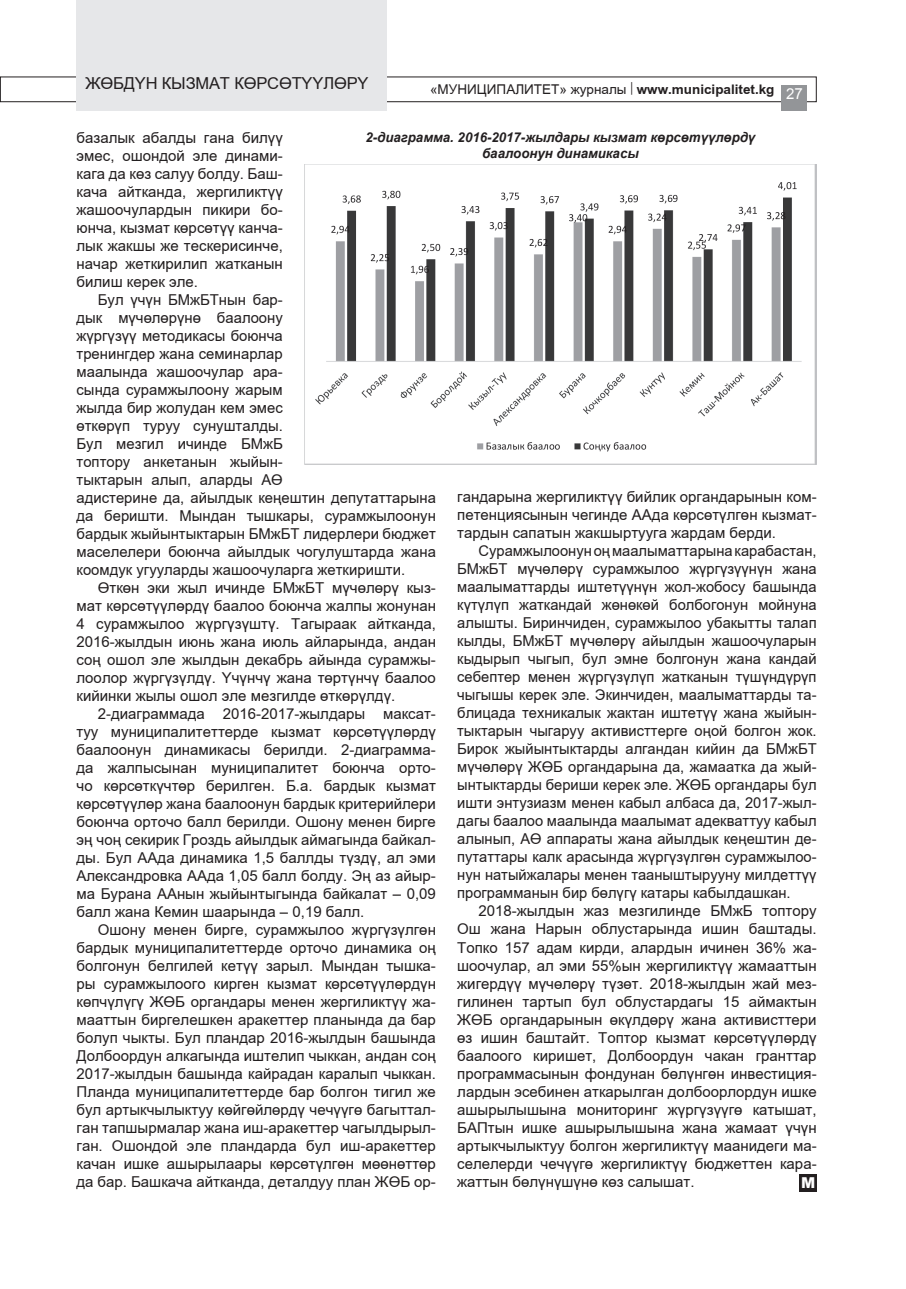
<style>
.page{position:relative;width:906px;height:1289px;background:#fff}
.page>*{position:absolute;margin:0;border:0;box-sizing:border-box;transform-origin:0 0}
.t1{font:16.5px "Arial KZ";letter-spacing:-.01em;color:#231f20}
.t2{font:15px/18px "Arial KZ";color:#231f20;text-align:justify}
.t3{font:15px "Arial";color:#fff}
.t4{font:900 15px "Arial";color:#fff}
.t5{font:italic 700 13.5px/16.2px "Arial";color:#231f20;text-align:center}
.t6{font:13.5px "Arial";color:#231f20}
.s1{font-weight:700}
</style>
<div class="page">
<div style="left:0;top:77px;width:816px;height:25px;border:1px solid #231f20"></div>
<div style="left:781px;top:85px;width:26px;height:26px;background:#939598"></div>
<div style="left:77px;top:0;width:310px;height:111px;background:#e6e7e9"></div>
<img style="left:304px;top:165px;width:512px;height:299px">
<div style="left:799px;top:1174px;width:17px;height:17px;background:#231f20"></div>
<p class="t1" style="left:85px;top:71px;width:285px">ЖӨБДҮН КЫЗМАТ КӨРСӨТҮҮЛӨРҮ</p>
<p class="t6" style="left:430px;top:81px;width:346px">«МУНИЦИПАЛИТЕТ» журналы | <span class="s1">www.municipalitet.kg</span></p>
<p class="t2" style="left:77px;top:128px;width:208px">базалык абалды гана билүү эмес, ошондой эле динами&shy;кага да көз салуу болду. Баш&shy;кача айтканда, жергиликтүү жашоочулардын пикири бо&shy;юнча, кызмат көрсөтүү канча&shy;лык жакшы же тескерисинче, начар жеткирилип жатканын билиш керек эле.</p>
<p class="t2" style="left:77px;top:290px;width:361px;text-align:left;text-indent:21px">Бул үчүн БМжБТнын бар-<br>дык мүчөлөрүнө баалоону<br>жүргүзүү методикасы боюнча<br>тренингдер жана семинарлар<br>маалында жашоочулар ара-<br>сында сурамжылоону жарым<br>жылда бир жолудан кем эмес<br>өткөрүп туруу сунушталды.<br>Бул мезгил ичинде БМжБ<br>топтору анкетанын жыйын-<br>тыктарын алып, аларды АӨ<br>адистерине да, айылдык кеңештин депутаттарына да беришти. Мындан тышкары, сурамжылоонун бардык жыйынтыктарын БМжБТ лидерлери бюджет маселелери боюнча айылдык чогулуштарда жана коомдук угууларды жашоочуларга жеткиришти.</p>
<p class="t2" style="left:77px;top:578px;width:361px;text-indent:21px">Өткөн эки жыл ичинде БМжБТ мүчөлөрү кыз&shy;мат көрсөтүүлөрдү баалоо боюнча жалпы жонунан 4 сурамжылоо жүргүзүштү. Тагыраак айтканда, 2016-жылдын июнь жана июль айларында, андан соң ошол эле жылдын декабрь айында сурамжы&shy;лоолор жүргүзүлдү. Үчүнчү жана төртүнчү баалоо кийинки жылы ошол эле мезгилде өткөрүлдү.</p>
<p class="t2" style="left:77px;top:704px;width:361px;text-indent:21px">2-диаграммада 2016-2017-жылдары максат&shy;туу муниципалитеттерде кызмат көрсөтүүлөрдү баалоонун динамикасы берилди. 2-диаграмма&shy;да жалпысынан муниципалитет боюнча орто&shy;чо көрсөткүчтөр берилген. Б.а. бардык кызмат көрсөтүүлөр жана баалоонун бардык критерийлери боюнча орточо балл берилди. Ошону менен бирге эң чоң секирик Гроздь айылдык аймагында байкал&shy;ды. Бул ААда динамика 1,5 баллды түздү, ал эми Александровка ААда 1,05 балл болду. Эң аз айыр&shy;ма Бурана ААнын жыйынтыгында байкалат – 0,09 балл жана Кемин шаарында – 0,19 балл.</p>
<p class="t2" style="left:77px;top:920px;width:361px;text-indent:21px">Ошону менен бирге, сурамжылоо жүргүзүлгөн бардык муниципалитеттерде орточо динамика оң болгонун белгилей кетүү зарыл. Мындан тышка&shy;ры сурамжылоого кирген кызмат көрсөтүүлөрдүн көпчүлүгү ЖӨБ органдары менен жергиликтүү жа&shy;мааттын биргелешкен аракеттер планында да бар болуп чыкты. Бул пландар 2016-жылдын башында Долбоордун алкагында иштелип чыккан, андан соң 2017-жылдын башында кайрадан каралып чыккан.<br>Планда муниципалитеттерде бар болгон тигил же бул артыкчылыктуу көйгөйлөрдү чечүүгө багыттал&shy;ган тапшырмалар жана иш-аракеттер чагылдырыл&shy;ган. Ошондой эле пландарда бул иш-аракеттер качан ишке ашырылаары көрсөтүлгөн мөөнөттөр да бар. Башкача айтканда, деталдуу план ЖӨБ ор-</p>
<p class="t3" style="left:786px;top:85px;width:18px">27</p>
<p class="t5" style="left:365px;top:129px;width:391px">2-диаграмма. 2016-2017-жылдары кызмат көрсөтүүлөрдү баалоонун динамикасы</p>
<p class="t2" style="left:457px;top:488px;width:361px">гандарына жергиликтүү бийлик органдарынын ком&shy;петенциясынын чегинде ААда көрсөтүлгөн кызмат&shy;тардын сапатын жакшыртууга жардам берди.</p>
<p class="t2" style="left:457px;top:542px;width:361px;text-indent:21px">Сурамжылоонун оң маалыматтарына карабастан, БМжБТ мүчөлөрү сурамжылоо жүргүзүүнүн жана маалыматтарды иштетүүнүн жол-жобосу башында күтүлүп жаткандай жөнөкөй болбогонун мойнуна алышты. Биринчиден, сурамжылоо убакытты талап кылды, БМжБТ мүчөлөрү айылдын жашоочуларын кыдырып чыгып, бул эмне болгонун жана кандай себептер менен жүргүзүлүп жатканын түшүндүрүп чыгышы керек эле. Экинчиден, маалыматтарды та&shy;блицада техникалык жактан иштетүү жана жыйын&shy;тыктарын чыгаруу активисттерге оңой болгон жок.<br>Бирок жыйынтыктарды алгандан кийин да БМжБТ мүчөлөрү ЖӨБ органдарына да, жамаатка да жый&shy;ынтыктарды бериши керек эле. ЖӨБ органдары бул ишти энтузиазм менен кабыл албаса да, 2017-жыл&shy;дагы баалоо маалында маалымат адекваттуу кабыл алынып, АӨ аппараты жана айылдык кеңештин де&shy;путаттары калк арасында жүргүзүлгөн сурамжылоо&shy;нун натыйжалары менен тааныштырууну милдеттүү программанын бир бөлүгү катары кабылдашкан.</p>
<p class="t2" style="left:457px;top:902px;width:361px;text-indent:21px">2018-жылдын жаз мезгилинде БМжБ топтору Ош жана Нарын облустарында ишин баштады.<br>Топко 157 адам кирди, алардын ичинен 36% жа&shy;шоочулар, ал эми 55%ын жергиликтүү жамааттын жигердүү мүчөлөрү түзөт. 2018-жылдын жай мез&shy;гилинен тартып бул облустардагы 15 аймактын ЖӨБ органдарынын өкүлдөрү жана активисттери өз ишин баштайт. Топтор кызмат көрсөтүүлөрдү баалоого киришет, Долбоордун чакан гранттар программасынын фондунан бөлүнгөн инвестиция&shy;лардын эсебинен аткарылган долбоорлордун ишке ашырылышына мониторинг жүргүзүүгө катышат, БАПтын ишке ашырылышына жана жамаат үчүн артыкчылыктуу болгон жергиликтүү маанидеги ма&shy;селелерди чечүүгө жергиликтүү бюджеттен кара&shy;жаттын бөлүнүшүнө көз салышат.</p>
<p class="t4" style="left:801px;top:1171px;width:16px">М</p>
</div>
